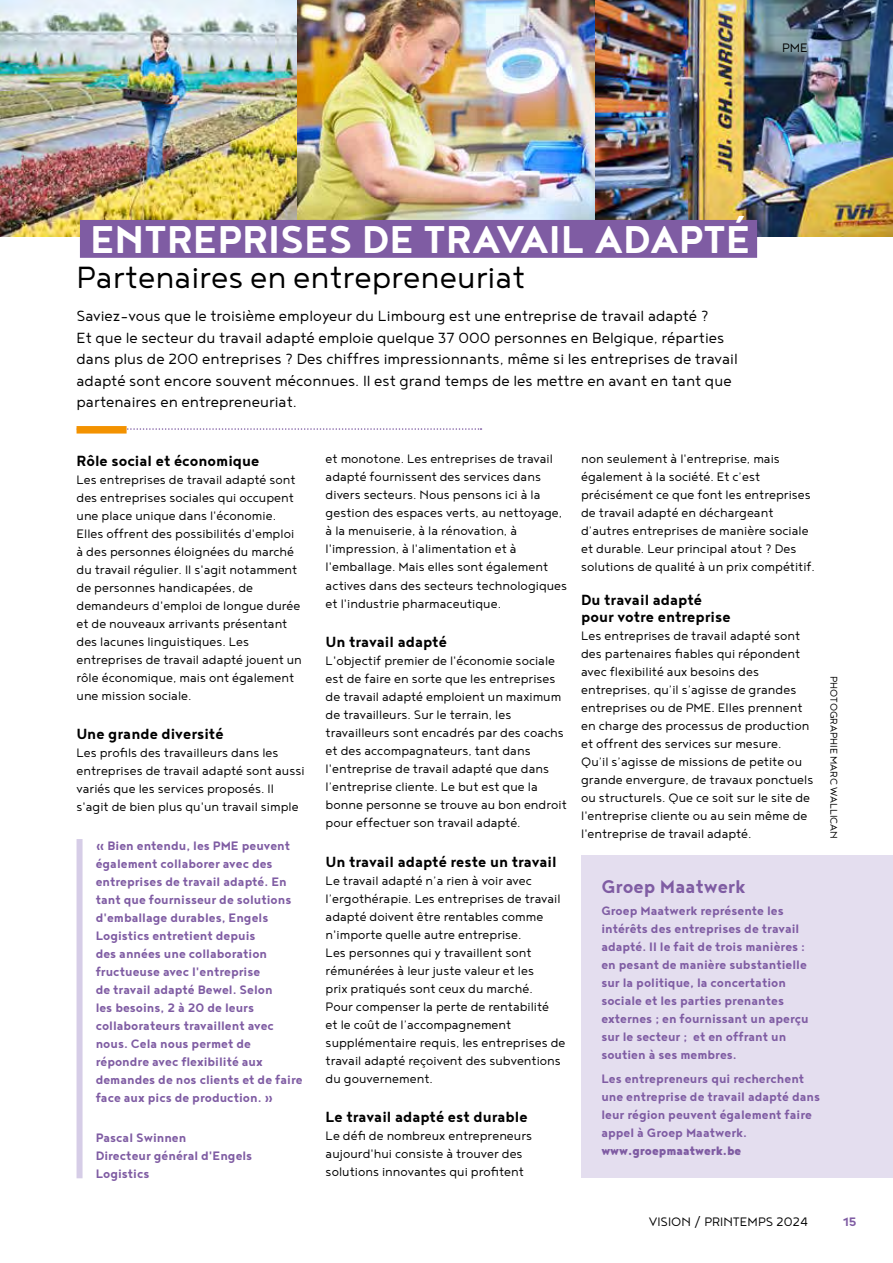
<style>
.page{position:relative;width:893px;height:1263px;background:#fff}
.page>*{position:absolute;margin:0;border:0;box-sizing:border-box;transform-origin:0 0}
.t1{font:700 47.4px "Noyh";color:#fff}
.t2{font:300 37.5px "Noyh";color:#000}
.t3{font:700 22.5px "Noyh";color:#7f5ca3}
.t4{font:300 18px/21.6px "Noyh";color:#000}
.t5{font:700 18px/16.5px "Noyh";color:#000}
.t6{font:300 15px/18px "Noyh";color:#000}
.t7{font:700 15px/18px "Noyh";color:#7f5ca3}
.t8{font:900 15px "Noyh";color:#7f5ca3}
.t9{font:300 12px "Noyh";color:#000}
</style>
<div class="page">
<img style="left:0;top:0;width:893px;height:236px">
<div style="left:581px;top:856px;width:312px;height:322px;background:#e4deef"></div>
<div style="left:80px;top:220px;width:677px;height:38px;background:#7f5ca3"></div>
<svg style="left:127px;top:428px;width:354px;height:2px"></svg>
<div style="left:77px;top:426px;width:50px;height:7px;background:#f39200"></div>
<div style="left:77px;top:839px;width:6px;height:339px;background:#d6cde7"></div>
<p class="t6" style="left:782px;top:38px;width:27px">PME</p>
<h1 class="t1" style="left:90px;top:212px;width:662px">ENTREPRISES DE TRAVAIL ADAPTÉ</h1>
<h2 class="t2" style="left:77px;top:257px;width:450px">Partenaires en entrepreneuriat</h2>
<p class="t4" style="left:77px;top:304px;width:663px">Saviez-vous que le troisième employeur du Limbourg est une entreprise de travail adapté ?<br>Et que le secteur du travail adapté emploie quelque 37 000 personnes en Belgique, réparties dans plus de 200 entreprises ? Des chiffres impressionnants, même si les entreprises de travail adapté sont encore souvent méconnues. Il est grand temps de les mettre en avant en tant que partenaires en entrepreneuriat.</p>
<p class="t5" style="left:77px;top:452px;width:184px">Rôle social et économique</p>
<p class="t6" style="left:77px;top:470px;width:227px">Les entreprises de travail adapté sont des entreprises sociales qui occupent une place unique dans l'économie.<br>Elles offrent des possibilités d'emploi à des personnes éloignées du marché du travail régulier. Il s'agit notamment de personnes handicapées, de demandeurs d'emploi de longue durée et de nouveaux arrivants présentant des lacunes linguistiques. Les entreprises de travail adapté jouent un rôle économique, mais ont également une mission sociale.</p>
<p class="t5" style="left:77px;top:725px;width:149px">Une grande diversité</p>
<p class="t6" style="left:77px;top:744px;width:230px">Les profils des travailleurs dans les entreprises de travail adapté sont aussi variés que les services proposés. Il s'agit de bien plus qu'un travail simple</p>
<p class="t7" style="left:96px;top:836px;width:208px">« Bien entendu, les PME peuvent également collaborer avec des entreprises de travail adapté. En tant que fournisseur de solutions d'emballage durables, Engels<br>Logistics entretient depuis<br>des années une collaboration fructueuse avec l'entreprise<br>de travail adapté Bewel. Selon<br>les besoins, 2 à 20 de leurs collaborateurs travaillent avec nous. Cela nous permet de répondre avec flexibilité aux demandes de nos clients et de faire face aux pics de production. »</p>
<p class="t7" style="left:96px;top:1128px;width:158px">Pascal Swinnen<br>Directeur général d'Engels<br>Logistics</p>
<p class="t6" style="left:326px;top:450px;width:243px">et monotone. Les entreprises de travail adapté fournissent des services dans divers secteurs. Nous pensons ici à la gestion des espaces verts, au nettoyage, à la menuiserie, à la rénovation, à l'impression, à l'alimentation et à l'emballage. Mais elles sont également actives dans des secteurs technologiques et l'industrie pharmaceutique.</p>
<p class="t5" style="left:326px;top:633px;width:123px">Un travail adapté</p>
<p class="t6" style="left:326px;top:651px;width:243px">L'objectif premier de l'économie sociale est de faire en sorte que les entreprises de travail adapté emploient un maximum de travailleurs. Sur le terrain, les travailleurs sont encadrés par des coachs et des accompagnateurs, tant dans l'entreprise de travail adapté que dans l’entreprise cliente. Le but est que la bonne personne se trouve au bon endroit pour effectuer son travail adapté.</p>
<p class="t5" style="left:326px;top:853px;width:233px">Un travail adapté reste un travail</p>
<p class="t6" style="left:326px;top:871px;width:241px">Le travail adapté n’a rien à voir avec l’ergothérapie. Les entreprises de travail adapté doivent être rentables comme n'importe quelle autre entreprise.<br>Les personnes qui y travaillent sont rémunérées à leur juste valeur et les<br>prix pratiqués sont ceux du marché.<br>Pour compenser la perte de rentabilité<br>et le coût de l’accompagnement supplémentaire requis, les entreprises de travail adapté reçoivent des subventions du gouvernement.</p>
<p class="t5" style="left:326px;top:1108px;width:203px">Le travail adapté est durable</p>
<p class="t6" style="left:326px;top:1127px;width:208px">Le défi de nombreux entrepreneurs aujourd'hui consiste à trouver des solutions innovantes qui profitent</p>
<p class="t6" style="left:581px;top:450px;width:235px">non seulement à l'entreprise, mais également à la société. Et c’est précisément ce que font les entreprises de travail adapté en déchargeant d’autres entreprises de manière sociale et durable. Leur principal atout ? Des solutions de qualité à un prix compétitif.</p>
<p class="t5" style="left:581px;top:591px;width:151px">Du travail adapté pour votre entreprise</p>
<p class="t6" style="left:581px;top:626px;width:234px">Les entreprises de travail adapté sont des partenaires fiables qui répondent avec flexibilité aux besoins des entreprises, qu’il s’agisse de grandes entreprises ou de PME. Elles prennent en charge des processus de production et offrent des services sur mesure.<br>Qu’il s’agisse de missions de petite ou grande envergure, de travaux ponctuels ou structurels. Que ce soit sur le site de l'entreprise cliente ou au sein même de l'entreprise de travail adapté.</p>
<p class="t9" style="left:841px;top:676px;width:164px;rotate:90deg">PHOTOGRAPHIE MARC WALLICAN</p>
<h3 class="t3" style="left:601px;top:873px;width:146px">Groep Maatwerk</h3>
<p class="t7" style="left:601px;top:901px;width:209px">Groep Maatwerk représente les intérêts des entreprises de travail adapté. Il le fait de trois manières : en pesant de manière substantielle sur la politique, la concertation sociale et les parties prenantes externes ; en fournissant un aperçu sur le secteur ; et en offrant un soutien à ses membres.</p>
<p class="t7" style="left:601px;top:1069px;width:220px">Les entrepreneurs qui recherchent une entreprise de travail adapté dans leur région peuvent également faire appel à Groep Maatwerk.</p>
<p class="t8" style="left:601px;top:1141px;width:141px">www.groepmaatwerk.be</p>
<p class="t6" style="left:649px;top:1212px;width:161px">VISION / PRINTEMPS 2024</p>
<p class="t7" style="left:843px;top:1212px;width:15px">15</p>
</div>
